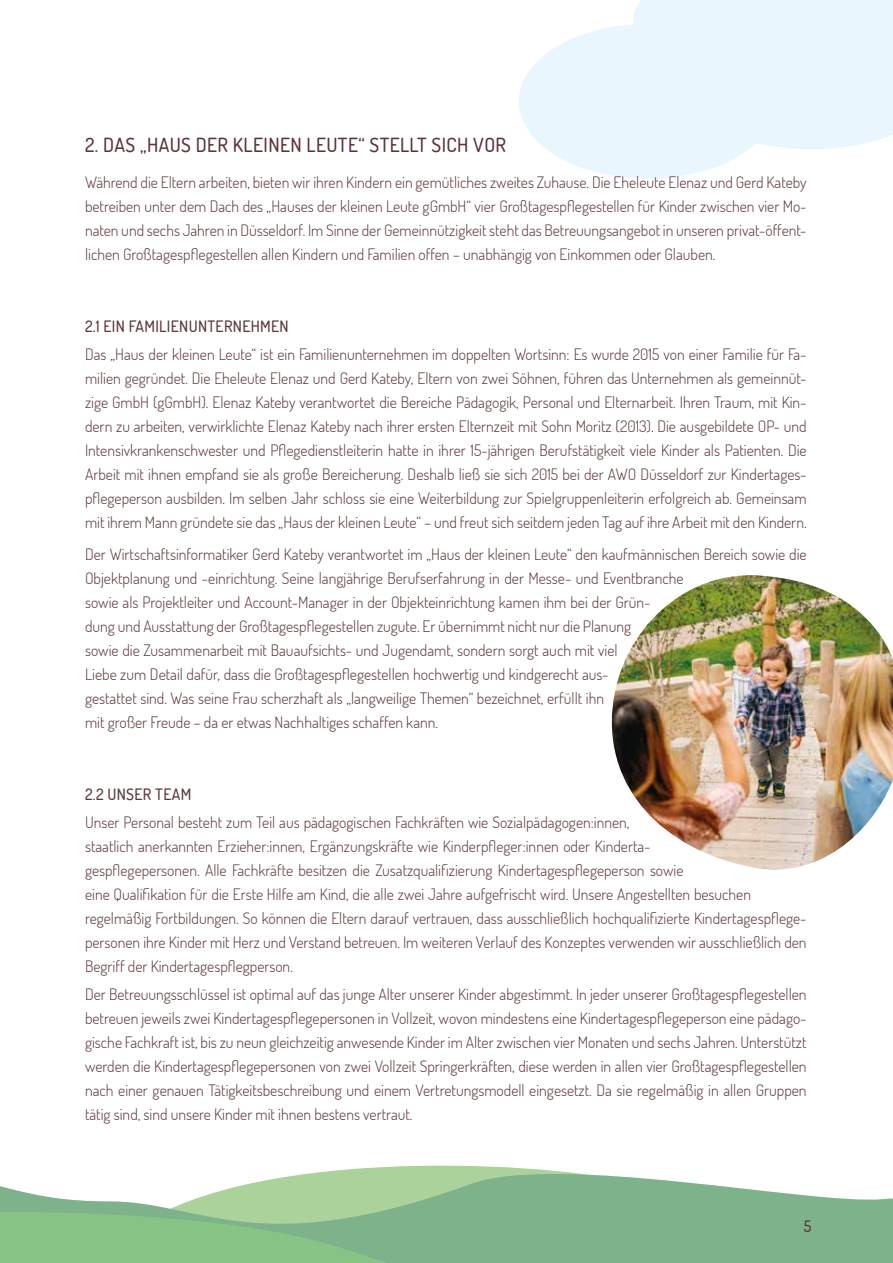
<style>
.page{position:relative;width:893px;height:1263px;background:#fff}
.page>*{position:absolute;margin:0;border:0;box-sizing:border-box;transform-origin:0 0}
.t1{font:500 19.5px "Dosis";letter-spacing:.02em;color:#5b3539}
.t2{font:300 15.75px/24px "Dosis";color:#5b3539;text-align:justify}
.t3{font:500 15.75px "Dosis";letter-spacing:.02em;color:#5b3539}
</style>
<div class="page">
<div style="left:519px;top:24px;width:258px;height:155px;background:#eaf6fe;border-radius:50%"></div>
<div style="left:633px;top:0;width:260px;height:149px;background:#eaf6fe"></div>
<svg style="left:0;top:1165px;width:893px;height:98px"></svg>
<img style="left:612px;top:575px;width:281px;height:295px">
<svg style="left:0;top:1192px;width:656px;height:71px;background:#8abe8e"></svg>
<p class="t1" style="left:85px;top:132px;width:423px">2. DAS „HAUS DER KLEINEN LEUTE“ STELLT SICH VOR</p>
<p class="t2" style="left:85px;top:169px;width:723px">Während die Eltern arbeiten, bieten wir ihren Kindern ein gemütliches zweites Zuhause. Die Eheleute Elenaz und Gerd Kateby betreiben unter dem Dach des „Hauses der kleinen Leute gGmbH“ vier Großtagespflegestellen für Kinder zwischen vier Mo&shy;naten und sechs Jahren in Düsseldorf. Im Sinne der Gemeinnützigkeit steht das Betreuungsangebot in unseren privat-öffent&shy;lichen Großtagespflegestellen allen Kindern und Familien offen – unabhängig von Einkommen oder Glauben.</p>
<p class="t3" style="left:85px;top:316px;width:205px">2.1 EIN FAMILIENUNTERNEHMEN</p>
<p class="t2" style="left:85px;top:342px;width:723px">Das „Haus der kleinen Leute“ ist ein Familienunternehmen im doppelten Wortsinn: Es wurde 2015 von einer Familie für Fa&shy;milien gegründet. Die Eheleute Elenaz und Gerd Kateby, Eltern von zwei Söhnen, führen das Unternehmen als gemeinnüt&shy;zige GmbH (gGmbH). Elenaz Kateby verantwortet die Bereiche Pädagogik, Personal und Elternarbeit. Ihren Traum, mit Kin&shy;dern zu arbeiten, verwirklichte Elenaz Kateby nach ihrer ersten Elternzeit mit Sohn Moritz (2013). Die ausgebildete OP- und Intensivkrankenschwester und Pflegedienstleiterin hatte in ihrer 15-jährigen Berufstätigkeit viele Kinder als Patienten. Die Arbeit mit ihnen empfand sie als große Bereicherung. Deshalb ließ sie sich 2015 bei der AWO Düsseldorf zur Kindertages&shy;pflegeperson ausbilden. Im selben Jahr schloss sie eine Weiterbildung zur Spielgruppenleiterin erfolgreich ab. Gemeinsam mit ihrem Mann gründete sie das „Haus der kleinen Leute“ – und freut sich seitdem jeden Tag auf ihre Arbeit mit den Kindern.</p>
<p class="t2" style="left:85px;top:541px;width:723px;text-align:left">Der Wirtschaftsinformatiker Gerd Kateby verantwortet im „Haus der kleinen Leute“ den kaufmännischen Bereich sowie die Objektplanung und -einrichtung. Seine langjährige Berufserfahrung in der Messe- und Eventbranche<br>sowie als Projektleiter und Account-Manager in der Objekteinrichtung kamen ihm bei der Grün-<br>dung und Ausstattung der Großtagespflegestellen zugute. Er übernimmt nicht nur die Planung<br>sowie die Zusammenarbeit mit Bauaufsichts- und Jugendamt, sondern sorgt auch mit viel<br>Liebe zum Detail dafür, dass die Großtagespflegestellen hochwertig und kindgerecht aus-<br>gestattet sind. Was seine Frau scherzhaft als „langweilige Themen“ bezeichnet, erfüllt ihn<br>mit großer Freude – da er etwas Nachhaltiges schaffen kann.</p>
<p class="t3" style="left:85px;top:784px;width:108px">2.2 UNSER TEAM</p>
<p class="t2" style="left:85px;top:810px;width:723px;text-align:left">Unser Personal besteht zum Teil aus pädagogischen Fachkräften wie Sozialpädagogen:innen,<br>staatlich anerkannten Erzieher:innen, Ergänzungskräfte wie Kinderpfleger:innen oder Kinderta-<br>gespflegepersonen. Alle Fachkräfte besitzen die Zusatzqualifizierung Kindertagespflegeperson sowie<br>eine Qualifikation für die Erste Hilfe am Kind, die alle zwei Jahre aufgefrischt wird. Unsere Angestellten besuchen regelmäßig Fortbildungen. So können die Eltern darauf vertrauen, dass ausschließlich hochqualifizierte Kindertagespflege&shy;personen ihre Kinder mit Herz und Verstand betreuen. Im weiteren Verlauf des Konzeptes verwenden wir ausschließlich den Begriff der Kindertagespflegperson.</p>
<p class="t2" style="left:85px;top:982px;width:723px">Der Betreuungsschlüssel ist optimal auf das junge Alter unserer Kinder abgestimmt. In jeder unserer Großtagespflegestellen betreuen jeweils zwei Kindertagespflegepersonen in Vollzeit, wovon mindestens eine Kindertagespflegeperson eine pädago&shy;gische Fachkraft ist, bis zu neun gleichzeitig anwesende Kinder im Alter zwischen vier Monaten und sechs Jahren. Unterstützt werden die Kindertagespflegepersonen von zwei Vollzeit Springerkräften, diese werden in allen vier Großtagespflegestellen nach einer genauen Tätigkeitsbeschreibung und einem Vertretungsmodell eingesetzt. Da sie regelmäßig in allen Gruppen tätig sind, sind unsere Kinder mit ihnen bestens vertraut.</p>
<p class="t3" style="left:804px;top:1216px;width:9px">5</p>
</div>
